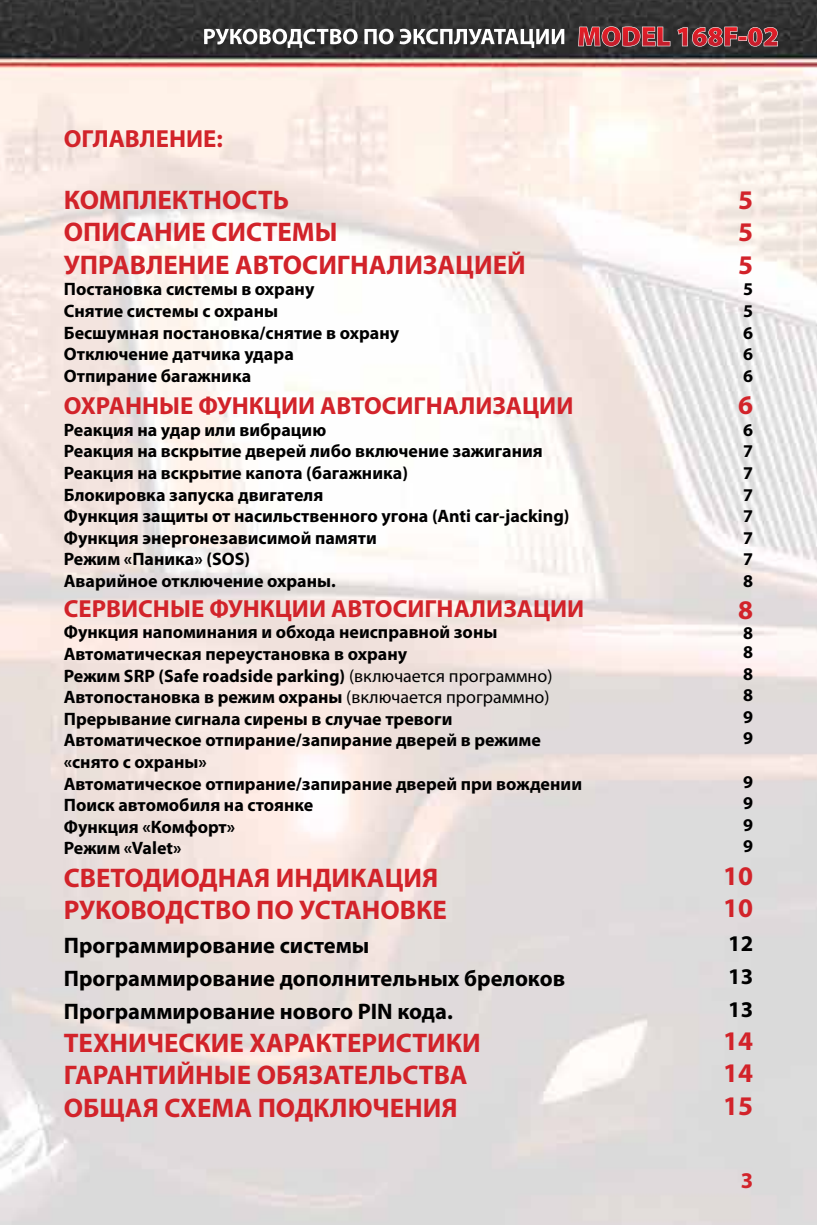
<style>
.page{position:relative;width:817px;height:1225px;background:#fff}
.page>*{position:absolute;margin:0;border:0;box-sizing:border-box;transform-origin:0 0}
.t1{font:700 27px/32.4px "Myriad Pro";color:#d2232a}
.t2{font:700 24.75px "Myriad Pro";color:#d2232a}
.t3{font:700 22.5px/33.3px "Myriad Pro";color:#000}
.t4{font:700 22.5px "Myriad Pro";color:#d2232a}
.t5{font:700 18px/21.6px "Myriad Pro";color:#000}
.s1{font-weight:400}
</style>
<div class="page">
<img style="left:0;top:0;width:816px;height:1225px">
<svg style="left:578px;top:26px;width:92px;height:21px;background:#a24248"></svg>
<svg style="left:677px;top:27px;width:100px;height:20px;background:#994146"></svg>
<svg style="left:204px;top:29px;width:153px;height:19px"></svg>
<svg style="left:364px;top:29px;width:29px;height:15px"></svg>
<svg style="left:399px;top:29px;width:165px;height:19px"></svg>
<h2 class="t2" style="left:64px;top:122px;width:160px">ОГЛАВЛЕНИЕ:</h2>
<h1 class="t1" style="left:64px;top:183px;width:463px">КОМПЛЕКТНОСТЬ<br>ОПИСАНИЕ СИСТЕМЫ<br>УПРАВЛЕНИЕ АВТОСИГНАЛИЗАЦИЕЙ</h1>
<p class="t5" style="left:64px;top:278px;width:337px">Постановка системы в охрану<br>Снятие системы с охраны<br>Бесшумная постановка/снятие в охрану<br>Отключение датчика удара<br>Отпирание багажника</p>
<h2 class="t2" style="left:64px;top:390px;width:511px">ОХРАННЫЕ ФУНКЦИИ АВТОСИГНАЛИЗАЦИИ</h2>
<p class="t5" style="left:64px;top:418px;width:507px">Реакция на удар или вибрацию<br>Реакция на вскрытие дверей либо включение зажигания Реакция на вскрытие капота (багажника)<br>Блокировка запуска двигателя<br>Функция защиты от насильственного угона (Anti car-jacking)<br>Функция энергонезависимой памяти<br>Режим «Паника» (SOS)<br>Аварийное отключение охраны.</p>
<h2 class="t2" style="left:64px;top:592px;width:522px">СЕРВИСНЫЕ ФУНКЦИИ АВТОСИГНАЛИЗАЦИИ</h2>
<p class="t5" style="left:64px;top:621px;width:519px">Функция напоминания и обхода неисправной зоны Автоматическая переустановка в охрану<br>Режим SRP (Safe roadside parking) <span class="s1">(включается программно)<br></span>Автопостановка в режим охраны <span class="s1">(включается программно)<br></span>Прерывание сигнала сирены в случае тревоги Автоматическое отпирание/запирание дверей в режиме «снято с охраны»<br>Автоматическое отпирание/запирание дверей при вождении Поиск автомобиля на стоянке<br>Функция «Комфорт»<br>Режим «Valet»</p>
<h1 class="t1" style="left:64px;top:860px;width:384px">СВЕТОДИОДНАЯ ИНДИКАЦИЯ<br>РУКОВОДСТВО ПО УСТАНОВКЕ</h1>
<p class="t3" style="left:64px;top:927px;width:502px">Программирование системы<br>Программирование дополнительных брелоков<br>Программирование нового PIN кода.</p>
<h1 class="t1" style="left:64px;top:1025px;width:418px">ТЕХНИЧЕСКИЕ ХАРАКТЕРИСТИКИ<br>ГАРАНТИЙНЫЕ ОБЯЗАТЕЛЬСТВА<br>ОБЩАЯ СХЕМА ПОДКЛЮЧЕНИЯ</h1>
<h1 class="t1" style="left:738px;top:183px;width:16px;text-align:justify">5<br>5<br>5</h1>
<p class="t5" style="left:743px;top:278px;width:11px;text-align:justify">5<br>5<br>6<br>6<br>6</p>
<h1 class="t1" style="left:738px;top:388px;width:16px">6</h1>
<p class="t5" style="left:743px;top:418px;width:11px;text-align:justify">6<br>7<br>7<br>7<br>7<br>7<br>7<br>8</p>
<h1 class="t1" style="left:738px;top:593px;width:16px">8</h1>
<p class="t5" style="left:743px;top:622px;width:11px;line-height:19.3px">8<br>8</p>
<p class="t5" style="left:743px;top:662px;width:11px;text-align:justify">8<br>8<br>9<br>9</p>
<p class="t5" style="left:743px;top:770px;width:11px;text-align:justify">9<br>9<br>9<br>9</p>
<h1 class="t1" style="left:723px;top:858px;width:31px">10<br>10</h1>
<p class="t3" style="left:728px;top:925px;width:26px;text-align:justify">12<br>13<br>13</p>
<h1 class="t1" style="left:723px;top:1023px;width:31px;text-align:justify">14<br>14<br>15</h1>
<p class="t4" style="left:740px;top:1166px;width:14px">3</p>
</div>
